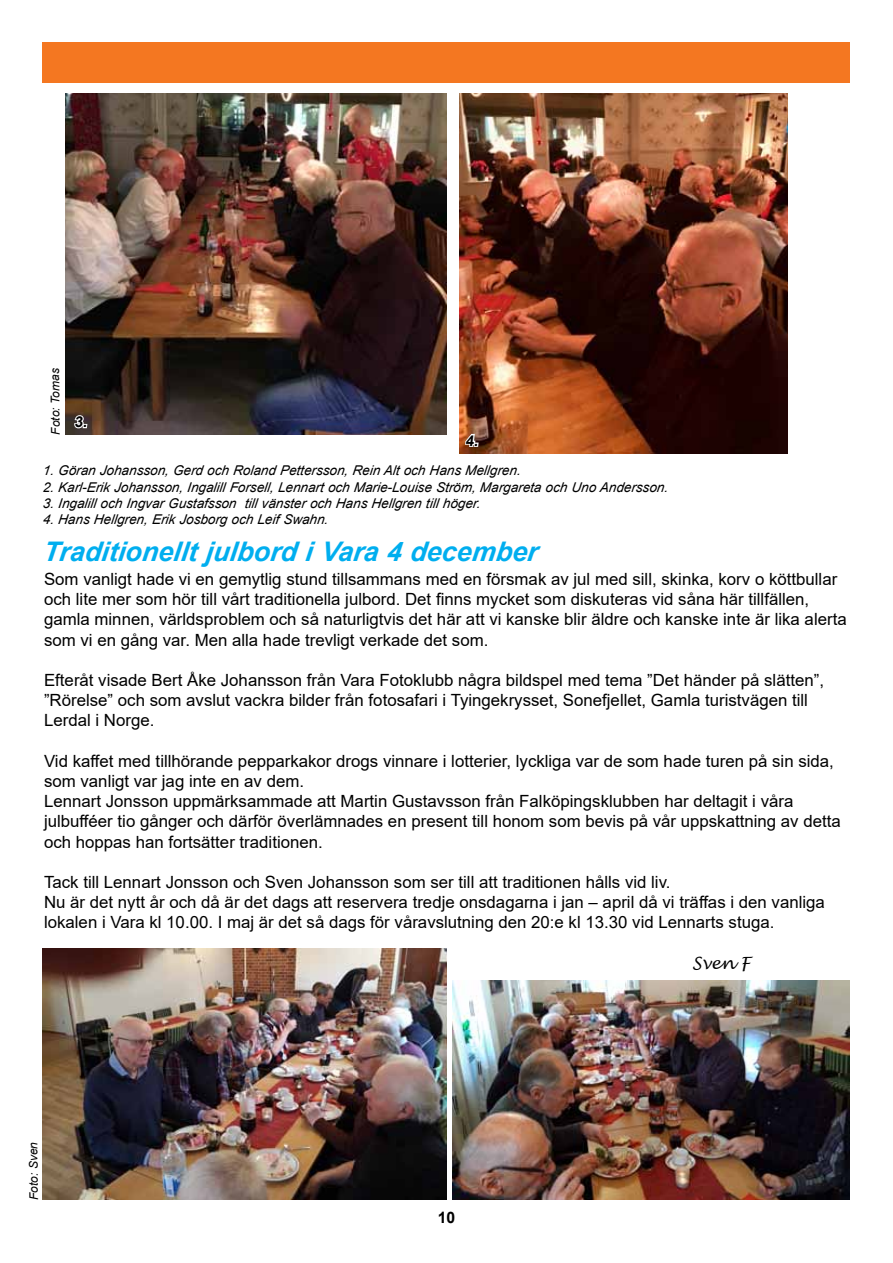
<style>
.page{position:relative;width:893px;height:1263px;background:#fff}
.page>*{position:absolute;margin:0;border:0;box-sizing:border-box;transform-origin:0 0}
.t1{font:italic 700 27px "Arial";color:#00aeef}
.t2{font:16.8px/20.2px "Arial";color:#000}
.t3{font:italic 16.8px "Lucida Handwriting";color:#000}
.t4{font:700 15.75px "Arial";color:#000}
.t5{font:700 15px "Arial";color:#000}
.t6{font:italic 13.5px "Arial";color:#000}
.t7{font:italic 12px "Arial";letter-spacing:-.01em;color:#000}
</style>
<div class="page">
<div style="left:43px;top:43px;width:807px;height:40px;background:#f47721"></div>
<img style="left:459px;top:94px;width:328px;height:360px">
<img style="left:66px;top:94px;width:380px;height:319px">
<img style="left:65px;top:413px;width:605px;height:41px">
<img style="left:42px;top:948px;width:404px;height:251px">
<img style="left:453px;top:980px;width:396px;height:219px">
<p class="t7" style="left:48px;top:435px;width:68px;rotate:-90deg">Foto: Tomas</p>
<p class="t5" style="left:74px;top:411px;width:17px">3.</p>
<p class="t6" style="left:43px;top:462px;width:482px">1. Göran Johansson, Gerd och Roland Pettersson, Rein Alt och Hans Mellgren.</p>
<p class="t6" style="left:43px;top:478px;width:629px">2. Karl-Erik Johansson, Ingalill Forsell, Lennart och Marie-Louise Ström, Margareta och Uno Andersson.</p>
<p class="t6" style="left:43px;top:494px;width:441px">3. Ingalill och Ingvar Gustafsson till vänster och Hans Hellgren till höger.</p>
<p class="t6" style="left:43px;top:511px;width:289px">4. Hans Hellgren, Erik Josborg och Leif Swahn.</p>
<h1 class="t1" style="left:43px;top:533px;width:496px">Traditionellt julbord i Vara 4 december</h1>
<p class="t2" style="left:44px;top:569px;width:804px">Som vanligt hade vi en gemytlig stund tillsammans med en försmak av jul med sill, skinka, korv o köttbullar och lite mer som hör till vårt traditionella julbord. Det finns mycket som diskuteras vid såna här tillfällen, gamla minnen, världsproblem och så naturligtvis det här att vi kanske blir äldre och kanske inte är lika alerta som vi en gång var. Men alla hade trevligt verkade det som.</p>
<p class="t2" style="left:44px;top:670px;width:781px">Efteråt visade Bert Åke Johansson från Vara Fotoklubb några bildspel med tema ”Det händer på slätten”, ”Rörelse” och som avslut vackra bilder från fotosafari i Tyingekrysset, Sonefjellet, Gamla turistvägen till<br>Lerdal i Norge.</p>
<p class="t2" style="left:44px;top:750px;width:798px">Vid kaffet med tillhörande pepparkakor drogs vinnare i lotterier, lyckliga var de som hade turen på sin sida, som vanligt var jag inte en av dem.<br>Lennart Jonsson uppmärksammade att Martin Gustavsson från Falköpingsklubben har deltagit i våra julbufféer tio gånger och därför överlämnades en present till honom som bevis på vår uppskattning av detta och hoppas han fortsätter traditionen.</p>
<p class="t2" style="left:44px;top:872px;width:782px">Tack till Lennart Jonsson och Sven Johansson som ser till att traditionen hålls vid liv.<br>Nu är det nytt år och då är det dags att reservera tredje onsdagarna i jan – april då vi träffas i den vanliga lokalen i Vara kl 10.00. I maj är det så dags för våravslutning den 20:e kl 13.30 vid Lennarts stuga.</p>
<p class="t3" style="left:692px;top:952px;width:60px">Sven F</p>
<p class="t5" style="left:466px;top:430px;width:17px">4.</p>
<p class="t7" style="left:26px;top:1200px;width:60px;rotate:-90deg">Foto: Sven</p>
<p class="t4" style="left:438px;top:1206px;width:19px">10</p>
</div>
